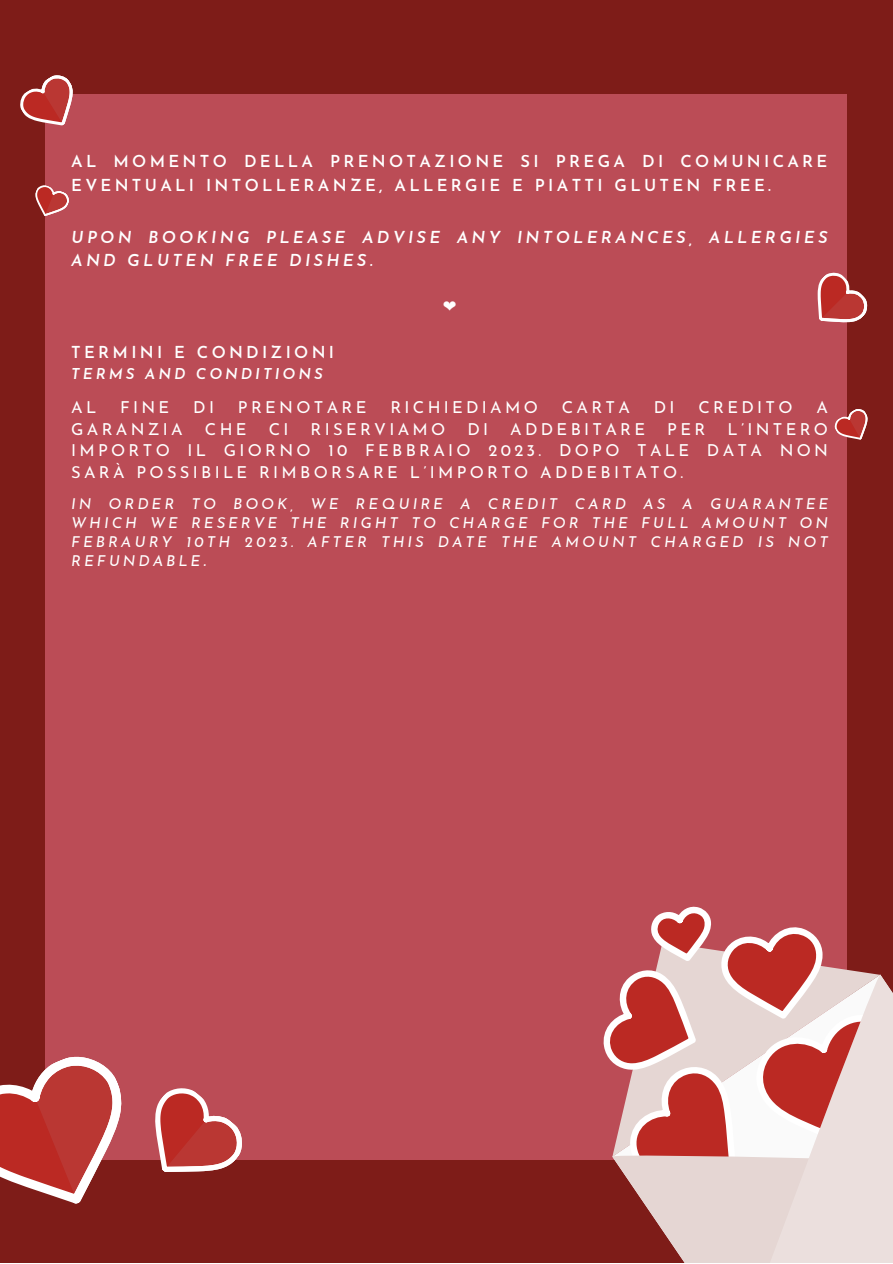
<style>
.page{position:relative;width:893px;height:1264px;background:#fff}
.page>*{position:absolute;margin:0;border:0;box-sizing:border-box;transform-origin:0 0}
.t1{font:16.5px/21.3px "Josefin Sans";letter-spacing:.2em;color:#fff;text-align:justify}
.t2{font:600 16.5px/24.5px "Josefin Sans";letter-spacing:.2em;color:#fff}
.t3{font:italic 600 16.5px/23px "Josefin Sans";letter-spacing:.2em;color:#fff}
.t4{font:700 16.5px "DejaVu Sans";color:#fff}
.t5{font:italic 15px/19px "Josefin Sans";letter-spacing:.2em;color:#fff;text-align:justify}
.t6{font:italic 600 15px "Josefin Sans";letter-spacing:.2em;color:#fff}
.s1{font-weight:600}
</style>
<div class="page">
<div style="left:0;top:0;width:892px;height:1262px;background:#7e1c18"></div>
<div style="left:46px;top:94px;width:800px;height:1065px;background:#bb4c56"></div>
<svg style="left:20px;top:75px;width:53px;height:64px"></svg>
<svg style="left:35px;top:182px;width:34px;height:40px"></svg>
<svg style="left:817px;top:266px;width:51px;height:74px"></svg>
<svg style="left:834px;top:405px;width:34px;height:43px"></svg>
<svg style="left:0;top:1043px;width:252px;height:161px"></svg>
<svg style="left:575px;top:890px;width:273px;height:270px"></svg>
<svg style="left:609px;top:970px;width:259px;height:190px"></svg>
<svg style="left:612px;top:973px;width:280px;height:289px;background:#d9a8a6"></svg>
<p class="t2" style="left:71px;top:150px;width:757px">AL MOMENTO DELLA PRENOTAZIONE SI PREGA DI COMUNICARE<br>EVENTUALI INTOLLERANZE, ALLERGIE E PIATTI GLUTEN FREE.</p>
<p class="t3" style="left:71px;top:228px;width:757px">UPON BOOKING PLEASE ADVISE ANY INTOLERANCES, ALLERGIES<br>AND GLUTEN FREE DISHES.</p>
<p class="t4" style="left:442px;top:297px;width:15px">❤</p>
<p class="t2" style="left:71px;top:342px;width:264px">TERMINI E CONDIZIONI</p>
<p class="t6" style="left:71px;top:368px;width:253px">TERMS AND CONDITIONS</p>
<p class="t1" style="left:71px;top:398px;width:27px">AL</p>
<p class="t1" style="left:120px;top:398px;width:51px">FINE</p>
<p class="t1" style="left:193px;top:398px;width:22px">DI</p>
<p class="t1" style="left:238px;top:398px;width:130px">PRENOTARE</p>
<p class="t1" style="left:390px;top:398px;width:149px">RICHIEDIAMO</p>
<p class="t1" style="left:561px;top:398px;width:70px">CARTA</p>
<p class="t1" style="left:653px;top:398px;width:22px">DI</p>
<p class="t1" style="left:698px;top:398px;width:96px">CREDITO</p>
<p class="t1" style="left:816px;top:398px;width:13px">A</p>
<p class="t1" style="left:71px;top:420px;width:113px">GARANZIA</p>
<p class="t1" style="left:205px;top:420px;width:43px">CHE</p>
<p class="t1" style="left:269px;top:420px;width:21px">CI</p>
<p class="t1" style="left:310px;top:420px;width:136px">RISERVIAMO</p>
<p class="t1" style="left:467px;top:420px;width:22px">DI</p>
<p class="t1" style="left:510px;top:420px;width:136px">ADDEBITARE</p>
<p class="t1" style="left:667px;top:420px;width:40px">PER</p>
<p class="t1" style="left:71px;top:420px;width:758px;text-indent:656px">L’INTERO IMPORTO IL GIORNO 10 FEBBRAIO 2023. DOPO TALE DATA NON SARÀ POSSIBILE RIMBORSARE L’IMPORTO ADDEBITATO.</p>
<p class="t5" style="left:71px;top:496px;width:758px">IN ORDER TO BOOK, WE REQUIRE A CREDIT CARD AS A GUARANTEE WHICH WE RESERVE THE RIGHT TO CHARGE FOR THE FULL AMOUNT ON FEBRAURY 10TH 2023. AFTER THIS DATE THE AMOUNT CHARGED IS NOT REFUNDABLE<span class="s1">.</span></p>
</div>
